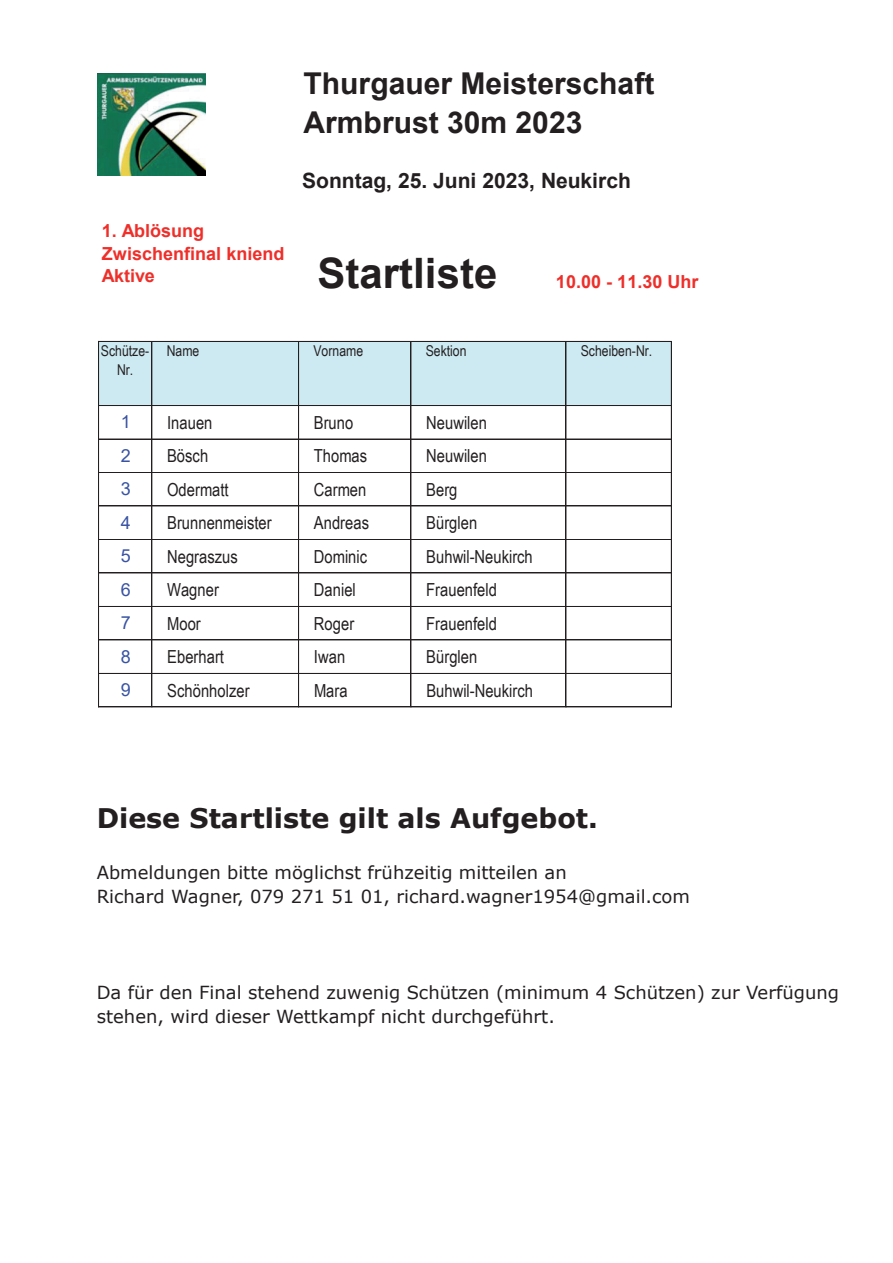
<style>
.page{position:relative;width:893px;height:1263px;background:#fff}
.page>*{position:absolute;margin:0;border:0;box-sizing:border-box;transform-origin:0 0}
.t1{font:700 42px "Arial";color:#231f20}
.t2{font:700 30px/39.3px "Arial";color:#231f20}
.t3{font:700 27px "Verdana";color:#231f20}
.t4{font:700 21px "Arial";color:#231f20}
.t5{font:18px/24px "Verdana";color:#231f20}
.t6{font:18px "Arial Narrow";color:#231f20}
.t7{font:700 18px/22.6px "Arial";color:#ee2f2a}
.t8{font:18px "Arial";color:#3853a3}
.t9{font:15px/19px "Arial Narrow";color:#231f20;text-align:center}
</style>
<div class="page">
<div style="left:99px;top:341px;width:572px;height:65px;background:#cdeaf2"></div>
<hr style="left:98px;top:341px;width:1px;height:366px;background:#231f20">
<hr style="left:152px;top:341px;width:1px;height:366px;background:#231f20">
<hr style="left:298px;top:341px;width:1px;height:366px;background:#231f20">
<hr style="left:411px;top:341px;width:1px;height:366px;background:#231f20">
<hr style="left:566px;top:341px;width:1px;height:366px;background:#231f20">
<hr style="left:671px;top:341px;width:1px;height:366px;background:#231f20">
<hr style="left:99px;top:341px;width:572px;height:1px;background:#231f20">
<hr style="left:99px;top:405px;width:572px;height:1px;background:#231f20">
<hr style="left:99px;top:439px;width:572px;height:1px;background:#231f20">
<hr style="left:99px;top:472px;width:572px;height:1px;background:#231f20">
<hr style="left:99px;top:506px;width:572px;height:1px;background:#231f20">
<hr style="left:99px;top:539px;width:572px;height:1px;background:#231f20">
<hr style="left:99px;top:573px;width:572px;height:1px;background:#231f20">
<hr style="left:99px;top:606px;width:572px;height:1px;background:#231f20">
<hr style="left:99px;top:640px;width:572px;height:1px;background:#231f20">
<hr style="left:99px;top:673px;width:572px;height:1px;background:#231f20">
<hr style="left:99px;top:707px;width:572px;height:1px;background:#231f20">
<img style="left:98px;top:74px;width:107px;height:101px">
<p class="t7" style="left:102px;top:219px;width:184px">1. Ablösung<br>Zwischenfinal kniend<br>Aktive</p>
<h2 class="t2" style="left:304px;top:64px;width:352px">Thurgauer Meisterschaft<br>Armbrust 30m 2023</h2>
<p class="t4" style="left:302px;top:166px;width:330px">Sonntag, 25. Juni 2023, Neukirch</p>
<h1 class="t1" style="left:318px;top:243px;width:181px">Startliste</h1>
<p class="t7" style="left:556px;top:270px;width:144px">10.00 - 11.30 Uhr</p>
<p class="t9" style="left:101px;top:341px;width:50px">Schütze-<br>Nr.</p>
<p class="t9" style="left:167px;top:341px;width:34px">Name</p>
<p class="t9" style="left:313px;top:341px;width:51px">Vorname</p>
<p class="t9" style="left:426px;top:341px;width:42px">Sektion</p>
<p class="t9" style="left:581px;top:341px;width:73px">Scheiben-Nr.</p>
<p class="t8" style="left:121px;top:410px;width:12px">1</p>
<p class="t6" style="left:167px;top:409px;width:47px">Inauen</p>
<p class="t6" style="left:314px;top:409px;width:41px">Bruno</p>
<p class="t6" style="left:426px;top:409px;width:62px">Neuwilen</p>
<p class="t8" style="left:121px;top:443px;width:12px">2</p>
<p class="t6" style="left:167px;top:443px;width:43px">Bösch</p>
<p class="t6" style="left:314px;top:443px;width:55px">Thomas</p>
<p class="t6" style="left:426px;top:443px;width:62px">Neuwilen</p>
<p class="t8" style="left:121px;top:477px;width:12px">3</p>
<p class="t6" style="left:167px;top:476px;width:63px">Odermatt</p>
<p class="t6" style="left:314px;top:476px;width:54px">Carmen</p>
<p class="t6" style="left:426px;top:476px;width:33px">Berg</p>
<p class="t8" style="left:121px;top:510px;width:12px">4</p>
<p class="t6" style="left:167px;top:510px;width:106px">Brunnenmeister</p>
<p class="t6" style="left:314px;top:510px;width:57px">Andreas</p>
<p class="t6" style="left:426px;top:510px;width:52px">Bürglen</p>
<p class="t8" style="left:121px;top:544px;width:12px">5</p>
<p class="t6" style="left:167px;top:543px;width:72px">Negraszus</p>
<p class="t6" style="left:314px;top:543px;width:55px">Dominic</p>
<p class="t6" style="left:426px;top:543px;width:108px">Buhwil-Neukirch</p>
<p class="t8" style="left:121px;top:577px;width:12px">6</p>
<p class="t6" style="left:167px;top:576px;width:53px">Wagner</p>
<p class="t6" style="left:314px;top:576px;width:43px">Daniel</p>
<p class="t6" style="left:426px;top:576px;width:72px">Frauenfeld</p>
<p class="t8" style="left:121px;top:611px;width:12px">7</p>
<p class="t6" style="left:167px;top:610px;width:35px">Moor</p>
<p class="t6" style="left:314px;top:610px;width:42px">Roger</p>
<p class="t6" style="left:426px;top:610px;width:72px">Frauenfeld</p>
<p class="t8" style="left:121px;top:644px;width:12px">8</p>
<p class="t6" style="left:167px;top:643px;width:58px">Eberhart</p>
<p class="t6" style="left:314px;top:643px;width:33px">Iwan</p>
<p class="t6" style="left:426px;top:643px;width:52px">Bürglen</p>
<p class="t8" style="left:121px;top:678px;width:12px">9</p>
<p class="t6" style="left:167px;top:677px;width:84px">Schönholzer</p>
<p class="t6" style="left:314px;top:677px;width:35px">Mara</p>
<p class="t6" style="left:426px;top:677px;width:108px">Buhwil-Neukirch</p>
<h3 class="t3" style="left:97px;top:799px;width:503px">Diese Startliste gilt als Aufgebot.</h3>
<p class="t5" style="left:97px;top:860px;width:595px">Abmeldungen bitte möglichst frühzeitig mitteilen an<br>Richard Wagner, 079 271 51 01, richard.wagner1954@gmail.com</p>
<p class="t5" style="left:97px;top:980px;width:744px">Da für den Final stehend zuwenig Schützen (minimum 4 Schützen) zur Verfügung stehen, wird dieser Wettkampf nicht durchgeführt.</p>
</div>
